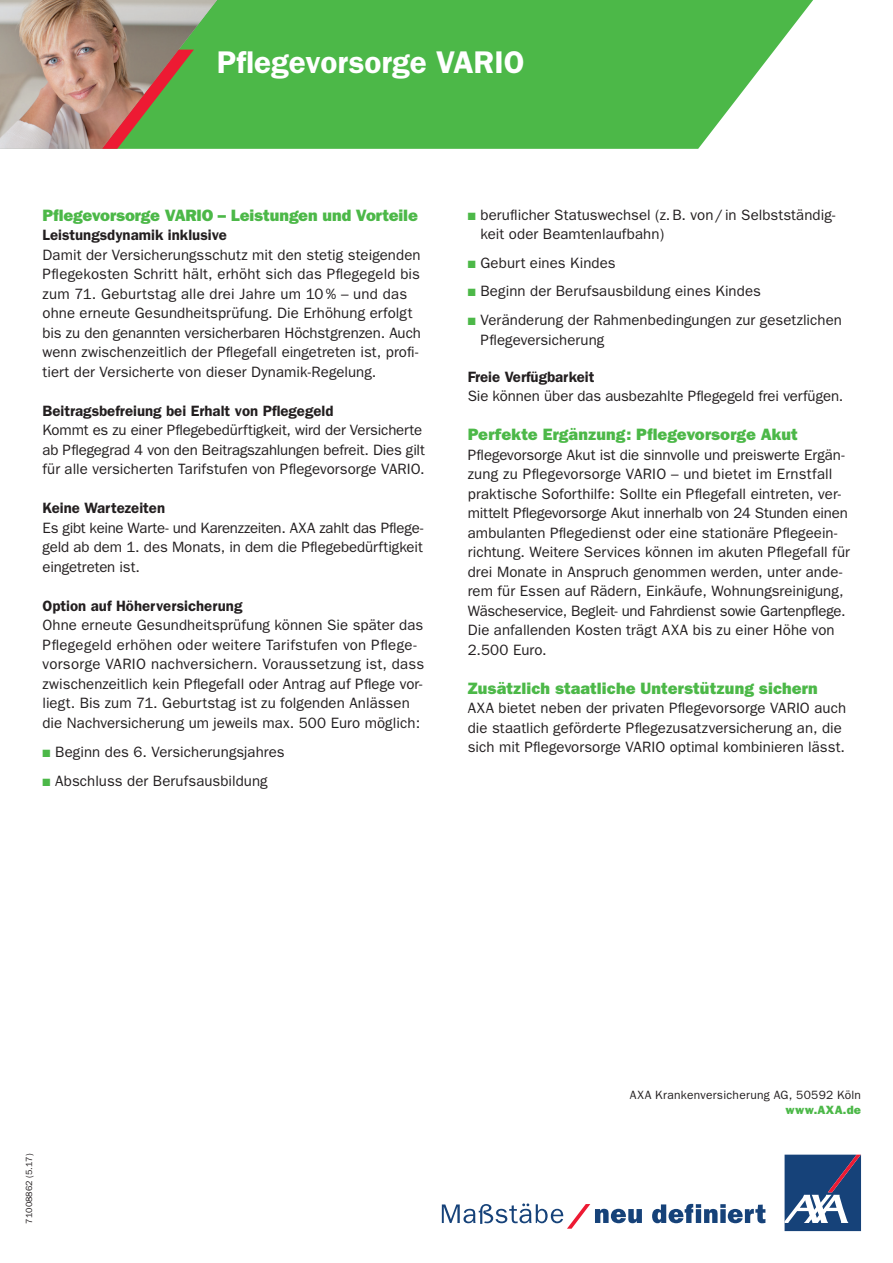
<style>
.page{position:relative;width:893px;height:1263px;background:#fff}
.page>*{position:absolute;margin:0;border:0;box-sizing:border-box;transform-origin:0 0}
.PKI_Produktname_Rück{font:600 31.5px "Franklin Gothic";color:#fff}
.Subline_PKI{font:800 16.5px "Franklin Gothic";letter-spacing:.005em;color:#4cb848}
.PKI_Subline_heavy_20{font:800 16.5px "Franklin Gothic";letter-spacing:-.01em;color:#4cb848}
.Copy_PKI_book{font:15px/19.5px "Franklin Gothic";letter-spacing:.005em;color:#231f20}
.Copy_PKI_book-2{font:600 15px "Franklin Gothic";color:#231f20}
.PKI_Subline_heavy_20-2{font:600 15px "Franklin Gothic";color:#231f20}
.Copyhead_PKI_demi{font:600 15px "Franklin Gothic";color:#231f20}
.t1{font:12px/15px "Franklin Gothic";letter-spacing:.02em;color:#231f20;text-align:right}
.t2{font:9px "Franklin Gothic";color:#231f20}
.s1{color:#4cb848}
.s2{font-weight:800;color:#4cb848}
</style>
<div class="page">
<svg style="left:233px;top:0;width:580px;height:149px;background:#5dbf5a"></svg>
<svg style="left:652px;top:1204px;width:113px;height:19px"></svg>
<svg style="left:442px;top:1203px;width:200px;height:26px"></svg>
<svg style="left:785px;top:1154px;width:76px;height:77px;background:#405e8c"></svg>
<svg style="left:0;top:0;width:233px;height:149px;background:#999c75"></svg>
<p class="PKI_Produktname_Rück" style="left:217px;top:44px;width:309px">Pflegevorsorge VARIO</p>
<p class="PKI_Subline_heavy_20" style="left:43px;top:205px;width:377px">Pflegevorsorge VARIO – Leistungen und Vorteile</p>
<p class="PKI_Subline_heavy_20-2" style="left:43px;top:226px;width:186px">Leistungsdynamik inklusive</p>
<p class="Copy_PKI_book" style="left:43px;top:245px;width:380px">Damit der Versicherungsschutz mit den stetig steigenden Pflegekosten Schritt hält, erhöht sich das Pflegegeld bis zum 71. Geburtstag alle drei Jahre um 10 % – und das ohne erneute Gesundheitsprüfung. Die Erhöhung erfolgt bis zu den genannten versicherbaren Höchstgrenzen. Auch wenn zwischenzeitlich der Pflegefall eingetreten ist, profi&shy;tiert der Versicherte von dieser Dynamik-Regelung.</p>
<p class="Copy_PKI_book-2" style="left:43px;top:402px;width:293px">Beitragsbefreiung bei Erhalt von Pflegegeld</p>
<p class="Copy_PKI_book" style="left:43px;top:420px;width:384px">Kommt es zu einer Pflegebedürftigkeit, wird der Versicherte ab Pflegegrad 4 von den Beitragszahlungen befreit. Dies gilt für alle versicherten Tarifstufen von Pflegevorsorge VARIO.</p>
<p class="Copy_PKI_book-2" style="left:43px;top:499px;width:124px">Keine Wartezeiten</p>
<p class="Copy_PKI_book" style="left:43px;top:518px;width:382px;text-align:justify">Es gibt keine Warte- und Karenzzeiten. AXA zahlt das Pflege&shy;geld ab dem 1. des Monats, in dem die Pflegebedürftigkeit eingetreten ist.</p>
<p class="Copy_PKI_book-2" style="left:43px;top:597px;width:201px">Option auf Höherversicherung</p>
<p class="Copy_PKI_book" style="left:43px;top:615px;width:383px">Ohne erneute Gesundheitsprüfung können Sie später das Pflegegeld erhöhen oder weitere Tarifstufen von Pflege&shy;vorsorge VARIO nachversichern. Voraussetzung ist, dass zwischenzeitlich kein Pflegefall oder Antrag auf Pflege vor&shy;liegt. Bis zum 71. Geburtstag ist zu folgenden Anlässen die Nachversicherung um jeweils max. 500 Euro möglich:</p>
<p class="Copy_PKI_book" style="left:43px;top:742px;width:244px"><span class="s1">■</span> Beginn des 6. Versicherungsjahres</p>
<p class="Copy_PKI_book" style="left:43px;top:771px;width:227px"><span class="s1">■</span> Abschluss der Berufsausbildung</p>
<p class="Copy_PKI_book" style="left:480px;top:205px;width:356px;text-indent:-13px"><span class="s1">■</span> beruflicher Statuswechsel (z.B. von/in Selbstständig&shy;keit oder Beamtenlaufbahn)</p>
<p class="Copy_PKI_book" style="left:468px;top:253px;width:149px"><span class="s1">■</span> Geburt eines Kindes</p>
<p class="Copy_PKI_book" style="left:468px;top:282px;width:295px"><span class="s1">■</span> Beginn der Berufsausbildung eines Kindes</p>
<p class="Copy_PKI_book" style="left:480px;top:310px;width:363px;text-indent:-13px"><span class="s1">■</span> Veränderung der Rahmenbedingungen zur gesetzlichen<br>Pflegeversicherung</p>
<p class="Copyhead_PKI_demi" style="left:468px;top:368px;width:128px">Freie Verfügbarkeit</p>
<p class="Copy_PKI_book" style="left:468px;top:386px;width:377px">Sie können über das ausbezahlte Pflegegeld frei verfügen.</p>
<p class="Subline_PKI" style="left:468px;top:425px;width:332px">Perfekte Ergänzung: Pflegevorsorge Akut</p>
<p class="Copy_PKI_book" style="left:468px;top:445px;width:384px">Pflegevorsorge Akut ist die sinnvolle und preiswerte Ergän&shy;zung zu Pflegevorsorge VARIO – und bietet im Ernstfall praktische Soforthilfe: Sollte ein Pflegefall eintreten, ver&shy;mittelt Pflegevorsorge Akut innerhalb von 24 Stunden einen ambulanten Pflegedienst oder eine stationäre Pflegeein&shy;richtung. Weitere Services können im akuten Pflegefall für drei Monate in Anspruch genommen werden, unter ande&shy;rem für Essen auf Rädern, Einkäufe, Wohnungsreinigung, Wäscheservice, Begleit- und Fahrdienst sowie Gartenpflege.<br>Die anfallenden Kosten trägt AXA bis zu einer Höhe von 2.500 Euro.</p>
<p class="Subline_PKI" style="left:468px;top:678px;width:352px">Zusätzlich staatliche Unterstützung sichern</p>
<p class="Copy_PKI_book" style="left:468px;top:698px;width:380px">AXA bietet neben der privaten Pflegevorsorge VARIO auch die staatlich geförderte Pflegezusatzversicherung an, die sich mit Pflegevorsorge VARIO optimal kombinieren lässt.</p>
<p class="t2" style="left:24px;top:1224px;width:72px;rotate:-90deg">71008862 (5.17)</p>
<p class="t1" style="left:630px;top:1088px;width:233px">AXA Krankenversicherung AG, 50592 Köln <span class="s2">www.AXA.de</span></p>
</div>
